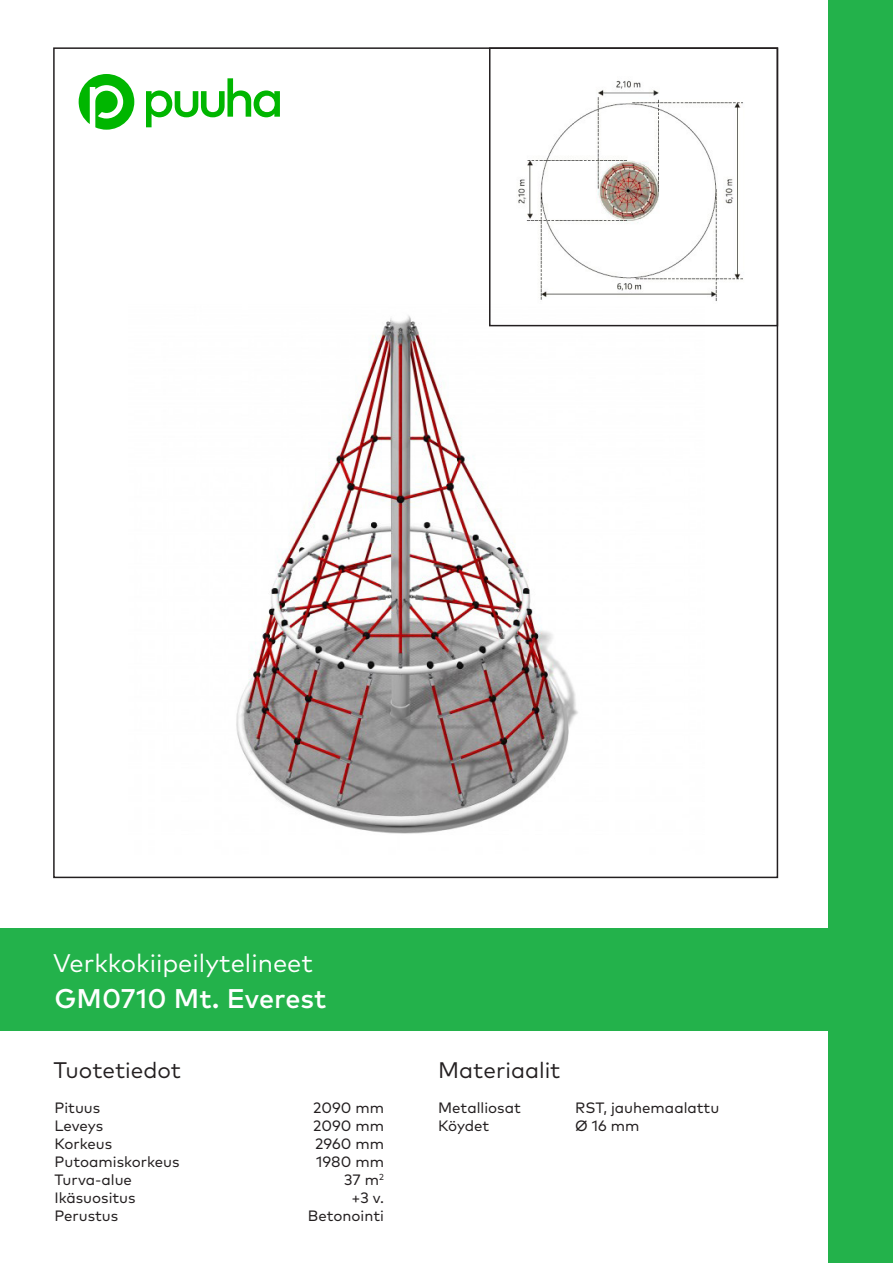
<style>
.page{position:relative;width:893px;height:1263px;background:#fff}
.page>*{position:absolute;margin:0;border:0;box-sizing:border-box;transform-origin:0 0}
.TUOTENUMERO{font:500 27px "Mark Pro";color:#fff}
.TUOTERYHMÄ{font:25.5px "Mark Pro";color:#fff}
.TUOTE_MATERIAALI{font:22.5px "Mark Pro";color:#231f20}
.Tiedot{font:15px "Mark Pro";color:#231f20}
.Numerot{font:15px "Mark Pro";color:#231f20}
</style>
<div class="page">
<div style="left:828px;top:0;width:65px;height:1263px;background:#23b24b"></div>
<svg style="left:79px;top:74px;width:55px;height:56px"></svg>
<svg style="left:146px;top:78px;width:134px;height:49px"></svg>
<div style="left:0;top:928px;width:884px;height:102px;background:#23b24b"></div>
<img style="left:236px;top:315px;width:468px;height:519px">
<div style="left:489px;top:47px;width:289px;height:279px;border:2px solid #231f20"></div>
<img style="left:518px;top:80px;width:225px;height:221px">
<p class="TUOTERYHMÄ" style="left:53px;top:944px;width:261px">Verkkokiipeilytelineet</p>
<p class="TUOTENUMERO" style="left:54px;top:978px;width:273px">GM0710 Mt. Everest</p>
<p class="TUOTE_MATERIAALI" style="left:53px;top:1053px;width:129px">Tuotetiedot</p>
<p class="TUOTE_MATERIAALI" style="left:438px;top:1053px;width:124px">Materiaalit</p>
<p class="Tiedot" style="left:54px;top:1096px;width:47px">Pituus</p>
<p class="Tiedot" style="left:54px;top:1114px;width:50px">Leveys</p>
<p class="Tiedot" style="left:54px;top:1132px;width:59px">Korkeus</p>
<p class="Tiedot" style="left:54px;top:1150px;width:127px">Putoamiskorkeus</p>
<p class="Tiedot" style="left:54px;top:1168px;width:79px">Turva-alue</p>
<p class="Tiedot" style="left:54px;top:1186px;width:83px">Ikäsuositus</p>
<p class="Tiedot" style="left:54px;top:1204px;width:65px">Perustus</p>
<p class="Tiedot" style="left:438px;top:1096px;width:84px">Metalliosat</p>
<p class="Tiedot" style="left:438px;top:1114px;width:53px">Köydet</p>
<p class="Numerot" style="left:313px;top:1096px;width:72px">2090 mm</p>
<p class="Numerot" style="left:313px;top:1114px;width:72px">2090 mm</p>
<p class="Numerot" style="left:315px;top:1132px;width:70px">2960 mm</p>
<p class="Numerot" style="left:316px;top:1150px;width:69px">1980 mm</p>
<p class="Numerot" style="left:344px;top:1168px;width:41px">37 m<sup>2</sup></p>
<p class="Numerot" style="left:352px;top:1186px;width:34px">+3 v.</p>
<p class="Numerot" style="left:308px;top:1204px;width:78px">Betonointi</p>
<p class="Tiedot" style="left:575px;top:1096px;width:146px">RST, jauhemaalattu</p>
<p class="Tiedot" style="left:575px;top:1114px;width:66px">Ø 16 mm</p>
</div>
